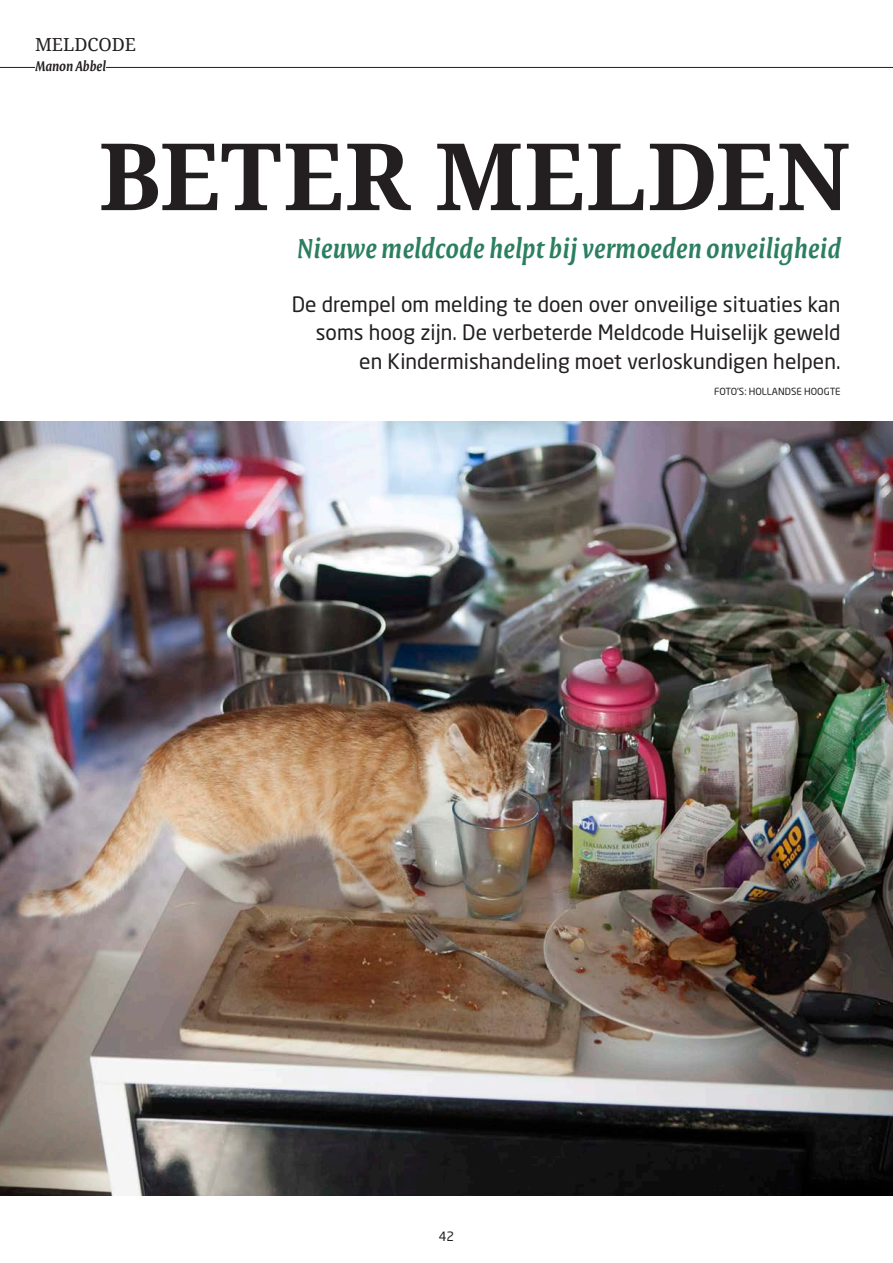
<style>
.page{position:relative;width:893px;height:1263px;background:#fff}
.page>*{position:absolute;margin:0;border:0;box-sizing:border-box;transform-origin:0 0}
.t1{font:700 93px "Droid Serif Pro";letter-spacing:.01em;color:#231f20}
.t2{font:italic 600 29.4px "Versa Pro";letter-spacing:.01em;color:#2b7e60}
.t3{font:21px/28.5px "Neo Sans Std";color:#231f20;text-align:right}
.t4{font:18px "Droid Serif Pro";color:#231f20}
.t5{font:italic 600 15px "Versa Pro";color:#231f20}
.t6{font:12.75px "Neo Sans Std";color:#231f20}
.t7{font:9.75px "Neo Sans Std";color:#231f20}
</style>
<div class="page">
<img style="left:0;top:421px;width:893px;height:774px">
<hr style="left:0;top:67px;width:893px;height:1px;background:#231f20">
<div style="left:35px;top:60px;width:71px;height:11px;background:#fff"></div>
<p class="t4" style="left:35px;top:32px;width:103px">MELDCODE</p>
<p class="t5" style="left:35px;top:57px;width:72px">Manon Abbel</p>
<h1 class="t1" style="left:99px;top:112px;width:753px">BETER MELDEN</h1>
<h2 class="t2" style="left:297px;top:231px;width:545px">Nieuwe meldcode helpt bij vermoeden onveiligheid</h2>
<p class="t3" style="left:292px;top:289px;width:550px">De drempel om melding te doen over onveilige situaties kan soms hoog zijn. De verbeterde Meldcode Huiselijk geweld en Kindermishandeling moet verloskundigen helpen.</p>
<p class="t7" style="left:714px;top:386px;width:128px">FOTO’S: HOLLANDSE HOOGTE</p>
<p class="t6" style="left:439px;top:1228px;width:17px">42</p>
</div>
